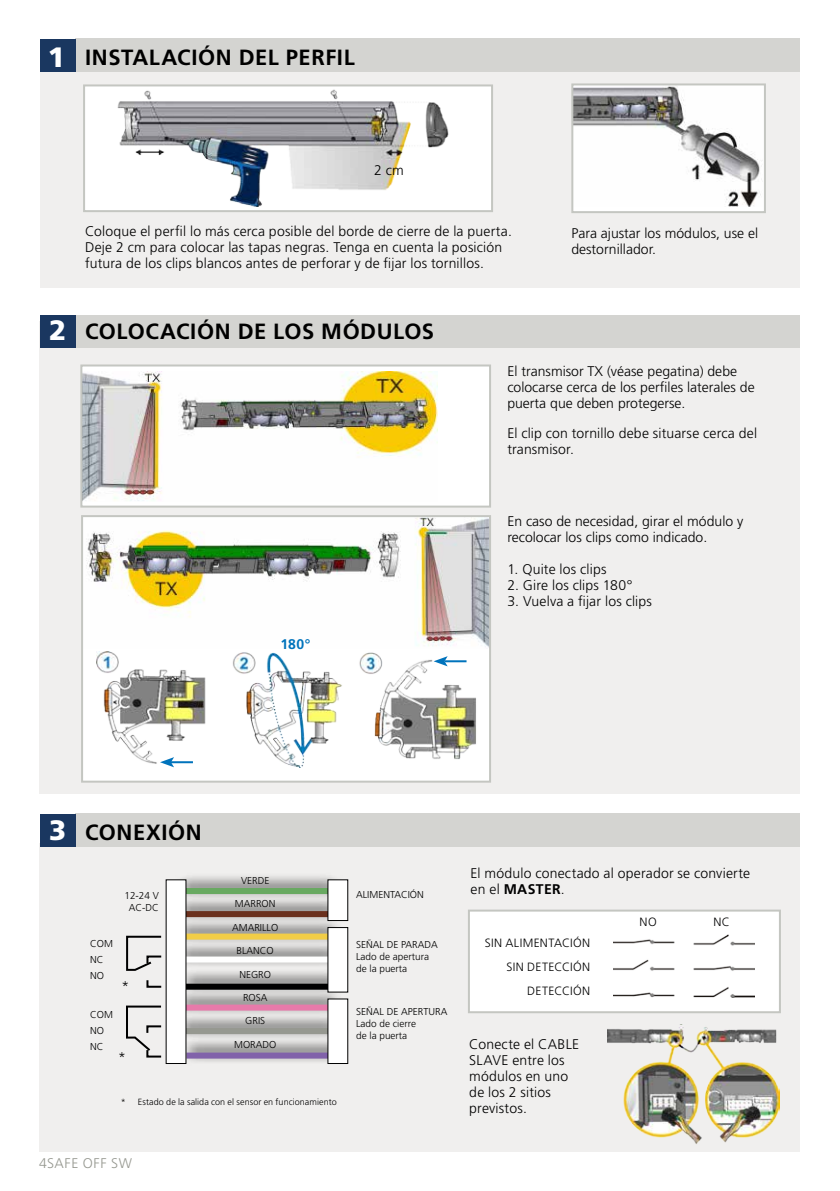
<style>
.page{position:relative;width:840px;height:1191px;background:#fff}
.page>*{position:absolute;margin:0;border:0;box-sizing:border-box;transform-origin:0 0}
.t1{font:900 28px "Frutiger LT Std";color:#fff}
.t2{font:700 22px "Frutiger LT Std";letter-spacing:.025em;color:#000}
.t3{font:300 14px/16px "Frutiger LT Std";letter-spacing:.005em;color:#000}
.t4{font:300 14px "Frutiger LT Std";letter-spacing:.04em;color:#969890}
.t5{font:700 14px "Frutiger LT Std";color:#0073bc}
.t6{font:300 12px/24px "Frutiger LT Std";letter-spacing:.03em;color:#000;text-align:right}
.t7{font:300 10px/12px "Frutiger LT Std";color:#000}
.t8{font:300 9px "Frutiger LT Std";letter-spacing:.005em;color:#000}
.s1{font-weight:700}
</style>
<div class="page">
<div style="left:40px;top:321px;width:759px;height:473px;background:#f0efee"></div>
<div style="left:81px;top:365px;width:409px;height:141px;background:#fff"></div>
<img style="left:83px;top:371px;width:354px;height:130px">
<div style="left:80px;top:364px;width:411px;height:143px;border:2px solid #c4c6c1"></div>
<div style="left:40px;top:843px;width:759px;height:308px;background:#f0efee"></div>
<div style="left:467px;top:909px;width:313px;height:104px;background:#fff;border:2px solid #c4c6c1"></div>
<div style="left:41px;top:66px;width:758px;height:221px;background:#f0efee"></div>
<div style="left:76px;top:39px;width:723px;height:33px;background:#d4d4d1"></div>
<div style="left:41px;top:39px;width:35px;height:33px;background:#1a3760"></div>
<div style="left:76px;top:315px;width:723px;height:33px;background:#d4d4d1"></div>
<div style="left:41px;top:315px;width:35px;height:33px;background:#1a3760"></div>
<div style="left:76px;top:814px;width:723px;height:33px;background:#d4d4d1"></div>
<div style="left:40px;top:814px;width:36px;height:33px;background:#1a3760"></div>
<div style="left:174px;top:872px;width:169px;height:28px;background:#000;opacity:.75"></div>
<div style="left:181px;top:888px;width:148px;height:6px;background:#68a961"></div>
<div style="left:174px;top:895px;width:169px;height:29px;background:#000;opacity:.75"></div>
<div style="left:181px;top:911px;width:148px;height:6px;background:#6a301d"></div>
<div style="left:174px;top:918px;width:169px;height:28px;background:#000;opacity:.75"></div>
<div style="left:181px;top:933px;width:148px;height:6px;background:#f1cd47"></div>
<div style="left:174px;top:941px;width:169px;height:28px;background:#000;opacity:.75"></div>
<div style="left:181px;top:956px;width:148px;height:6px;background:#fff"></div>
<div style="left:174px;top:989px;width:169px;height:28px;background:#000;opacity:.75"></div>
<div style="left:181px;top:1004px;width:148px;height:6px;background:#e77aaa"></div>
<div style="left:174px;top:1012px;width:169px;height:29px;background:#000;opacity:.75"></div>
<div style="left:181px;top:1028px;width:148px;height:6px;background:#969890"></div>
<div style="left:180px;top:1037px;width:169px;height:28px;background:#000;opacity:.75"></div>
<div style="left:186px;top:1052px;width:149px;height:6px;background:#8162aa"></div>
<div style="left:178px;top:968px;width:169px;height:28px;background:#000;opacity:.75"></div>
<div style="left:184px;top:983px;width:149px;height:6px;background:#000"></div>
<div style="left:166px;top:880px;width:20px;height:183px;background:#fff"></div>
<div style="left:328px;top:880px;width:19px;height:40px;background:#fff"></div>
<div style="left:84px;top:85px;width:408px;height:126px;background:#fff"></div>
<img style="left:117px;top:89px;width:332px;height:118px">
<div style="left:83px;top:84px;width:410px;height:128px;border:2px solid #c4c6c1"></div>
<div style="left:328px;top:927px;width:19px;height:65px;background:#fff"></div>
<div style="left:328px;top:999px;width:19px;height:64px;background:#fff"></div>
<img style="left:613px;top:934px;width:140px;height:63px">
<img style="left:607px;top:1024px;width:172px;height:120px">
<svg style="left:126px;top:935px;width:36px;height:36px"></svg>
<svg style="left:146px;top:980px;width:16px;height:8px"></svg>
<svg style="left:126px;top:1005px;width:36px;height:53px"></svg>
<div style="left:572px;top:84px;width:192px;height:128px;background:#fff"></div>
<img style="left:574px;top:86px;width:187px;height:121px">
<div style="left:571px;top:83px;width:194px;height:130px;border:2px solid #c4c6c1"></div>
<div style="left:82px;top:516px;width:408px;height:265px;background:#fff"></div>
<img style="left:86px;top:518px;width:402px;height:129px">
<div style="left:81px;top:515px;width:410px;height:267px;border:2px solid #c4c6c1"></div>
<img style="left:96px;top:651px;width:380px;height:116px">
<hr style="left:171px;top:761px;width:22px;height:2px;background:#0073bc">
<svg style="left:160px;top:757px;width:14px;height:10px"></svg>
<hr style="left:444px;top:660px;width:22px;height:2px;background:#0073bc">
<svg style="left:433px;top:656px;width:14px;height:10px"></svg>
<h1 class="t1" style="left:48px;top:40px;width:19px">1</h1>
<h2 class="t2" style="left:85px;top:44px;width:271px">INSTALACIÓN DEL PERFIL</h2>
<h1 class="t1" style="left:49px;top:313px;width:19px">2</h1>
<p class="t3" style="left:374px;top:162px;width:31px">2 cm</p>
<p class="t3" style="left:85px;top:223px;width:428px">Coloque el perfil lo más cerca posible del borde de cierre de la puerta.<br>Deje 2 cm para colocar las tapas negras. Tenga en cuenta la posición futura de los clips blancos antes de perforar y de fijar los tornillos.</p>
<h2 class="t2" style="left:85px;top:319px;width:350px">COLOCACIÓN DE LOS MÓDULOS</h2>
<p class="t3" style="left:571px;top:225px;width:188px">Para ajustar los módulos, use el destornillador.</p>
<p class="t3" style="left:507px;top:363px;width:249px">El transmisor TX (véase pegatina) debe colocarse cerca de los perfiles laterales de puerta que deben protegerse.</p>
<p class="t3" style="left:507px;top:426px;width:251px">El clip con tornillo debe situarse cerca del transmisor.</p>
<p class="t5" style="left:280px;top:636px;width:31px">180°</p>
<p class="t3" style="left:507px;top:513px;width:237px">En caso de necesidad, girar el módulo y recolocar los clips como indicado.</p>
<p class="t3" style="left:507px;top:561px;width:100px">1. Quite los clips</p>
<p class="t3" style="left:507px;top:577px;width:126px">2. Gire los clips 180°</p>
<p class="t3" style="left:507px;top:593px;width:146px">3. Vuelva a fijar los clips</p>
<h1 class="t1" style="left:49px;top:813px;width:19px">3</h1>
<h2 class="t2" style="left:85px;top:819px;width:118px">CONEXIÓN</h2>
<p class="t7" style="left:124px;top:889px;width:36px;text-align:center">12-24 V<br>AC-DC</p>
<p class="t7" style="left:90px;top:935px;width:24px;line-height:16px">COM<br>NC<br>NO</p>
<p class="t7" style="left:90px;top:1006px;width:24px;line-height:16px">COM<br>NO<br>NC</p>
<p class="t3" style="left:121px;top:978px;width:9px">*</p>
<p class="t3" style="left:118px;top:1049px;width:9px">*</p>
<p class="t7" style="left:241px;top:874px;width:30px">VERDE</p>
<p class="t7" style="left:235px;top:898px;width:42px">MARRON</p>
<p class="t7" style="left:232px;top:921px;width:48px">AMARILLO</p>
<p class="t7" style="left:236px;top:945px;width:39px">BLANCO</p>
<p class="t7" style="left:239px;top:968px;width:33px">NEGRO</p>
<p class="t7" style="left:243px;top:991px;width:26px">ROSA</p>
<p class="t7" style="left:245px;top:1015px;width:22px">GRIS</p>
<p class="t7" style="left:234px;top:1038px;width:44px">MORADO</p>
<p class="t8" style="left:121px;top:1096px;width:217px">* Estado de la salida con el sensor en funcionamiento</p>
<p class="t7" style="left:356px;top:888px;width:69px">ALIMENTACIÓN</p>
<p class="t7" style="left:356px;top:939px;width:83px">SEÑAL DE PARADA<br>Lado de apertura de la puerta</p>
<p class="t7" style="left:356px;top:1005px;width:93px">SEÑAL DE APERTURA<br>Lado de cierre<br>de la puerta</p>
<p class="t3" style="left:470px;top:865px;width:281px">El módulo conectado al operador se convierte en el <span class="s1">MASTER</span>.</p>
<p class="t6" style="left:484px;top:930px;width:107px">SIN ALIMENTACIÓN<br>SIN DETECCIÓN<br>DETECCIÓN</p>
<p class="t3" style="left:469px;top:1036px;width:111px">Conecte el CABLE<br>SLAVE entre los módulos en uno de los 2 sitios previstos.</p>
<p class="t6" style="left:639px;top:910px;width:19px">NO</p>
<p class="t6" style="left:713px;top:910px;width:18px">NC</p>
<p class="t4" style="left:39px;top:1155px;width:94px">4SAFE OFF SW</p>
</div>
